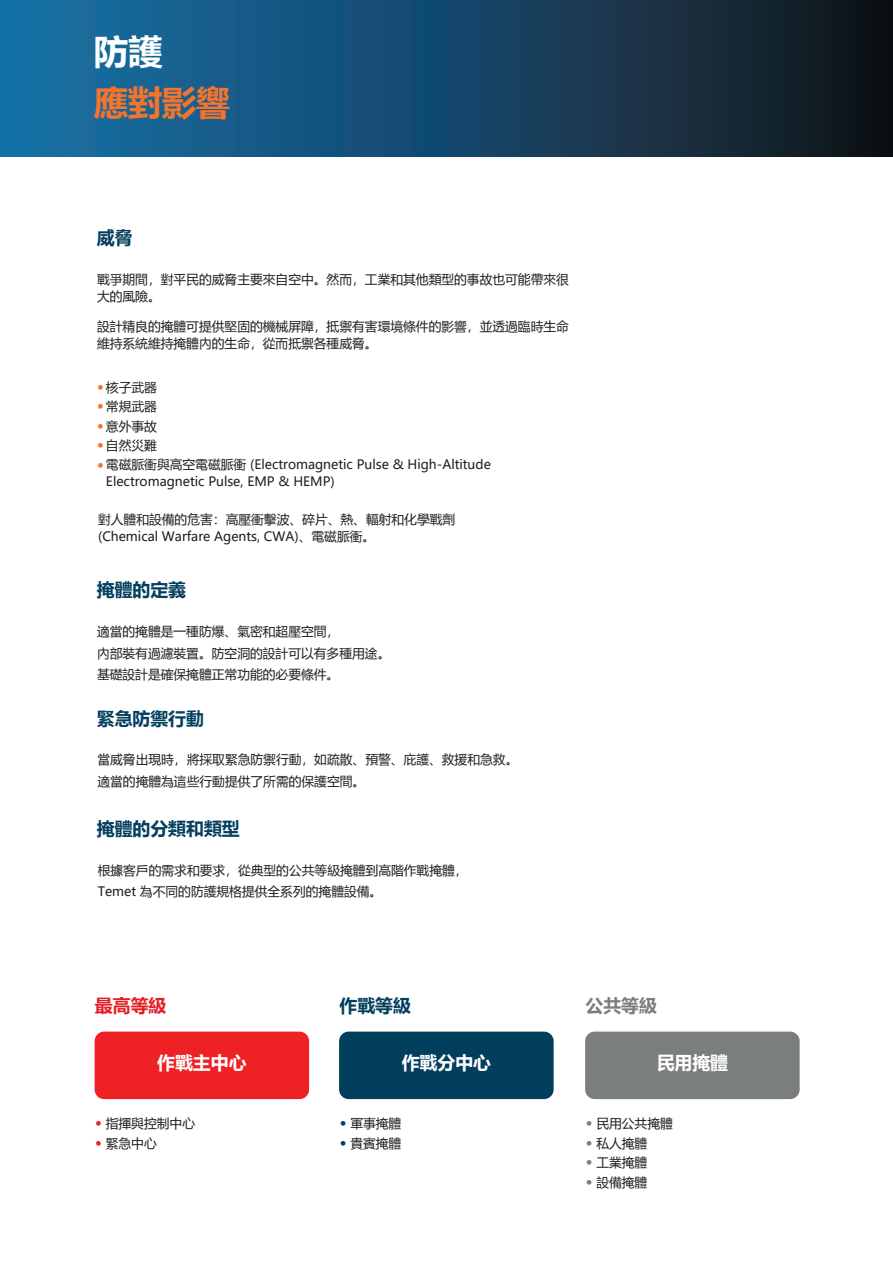
<style>
.page{position:relative;width:893px;height:1263px;background:#fff}
.page>*{position:absolute;margin:0;border:0;box-sizing:border-box;transform-origin:0 0}
.t1{font:700 34.8px "Microsoft Ya Hei";color:#f3742c}
.t2{font:700 34.8px "Microsoft Ya Hei";color:#fff}
.t3{font:700 18px "Microsoft Ya Hei";color:#033f5e}
.t4{font:700 18px "Microsoft Ya Hei";color:#fff}
.t5{font:700 18px "Microsoft Ya Hei";color:#e41e25}
.t6{font:700 18px "Microsoft Ya Hei";color:#7b7e7f}
.t7{font:15px/19.5px "Calibri";color:#f3742c;text-align:justify}
.t8{font:12.9px/19.2px "Microsoft Ya Hei";color:#211d1e}
.s1{font-family:"Calibri";font-size:15px;color:#ee2225}
.s2{font-family:"Calibri";font-size:15px;color:#023e5e}
.s3{font-family:"Calibri";font-size:15px;color:#7b7e7f}
</style>
<div class="page">
<div style="left:0;top:0;width:893px;height:157px;background:linear-gradient(to right,#1775b0,#14161c)"></div>
<div style="left:95px;top:1031px;width:214px;height:68px;background:#ee2225;border-radius:10px"></div>
<div style="left:339px;top:1031px;width:215px;height:68px;background:#023e5e;border-radius:10px"></div>
<div style="left:585px;top:1031px;width:215px;height:68px;background:#7b7e7f;border-radius:10px"></div>
<h1 class="t2" style="left:94px;top:27px;width:70px">防護</h1>
<h1 class="t1" style="left:94px;top:78px;width:138px">應對影響</h1>
<h2 class="t3" style="left:97px;top:225px;width:37px">威脅</h2>
<p class="t8" style="left:97px;top:271px;width:473px;line-height:17px">戰爭期間，對平民的威脅主要來自空中。然而，工業和其他類型的事故也可能帶來很大的風險。</p>
<p class="t8" style="left:97px;top:318px;width:473px;line-height:17px">設計精良的掩體可提供堅固的機械屏障，抵禦有害環境條件的影響，並透過臨時生命維持系統維持掩體內的生命，從而抵禦各種威脅。</p>
<p class="t7" style="left:97px;top:376px;width:9px">• • • • •</p>
<p class="t8" style="left:106px;top:378px;width:386px">核子武器<br>常規武器<br>意外事故<br>自然災難<br>電磁脈衝與高空電磁脈衝 (Electromagnetic Pulse &amp; High-Altitude</p>
<p class="t8" style="left:106px;top:471px;width:230px">Electromagnetic Pulse, EMP &amp; HEMP)</p>
<p class="t8" style="left:98px;top:511px;width:359px;line-height:17px">對人體和設備的危害：高壓衝擊波、碎片、熱、輻射和化學戰劑(Chemical Warfare Agents, CWA)、電磁脈衝。</p>
<h2 class="t3" style="left:97px;top:577px;width:91px">掩體的定義</h2>
<p class="t8" style="left:97px;top:620px;width:295px;line-height:21.3px">適當的掩體是一種防爆、氣密和超壓空間，<br>內部裝有過濾裝置。防空洞的設計可以有多種用途。基礎設計是確保掩體正常功能的必要條件。</p>
<h2 class="t3" style="left:97px;top:706px;width:109px">緊急防禦行動</h2>
<p class="t8" style="left:97px;top:749px;width:422px;line-height:21.3px">當威脅出現時，將採取緊急防禦行動，如疏散、預警、庇護、救援和急救。適當的掩體為這些行動提供了所需的保護空間。</p>
<h2 class="t3" style="left:97px;top:816px;width:144px">掩體的分類和類型</h2>
<p class="t8" style="left:98px;top:859px;width:371px;line-height:21.3px">根據客戶的需求和要求，從典型的公共等級掩體到高階作戰掩體，<br>Temet 為不同的防護規格提供全系列的掩體設備。</p>
<h2 class="t5" style="left:95px;top:993px;width:73px">最高等級</h2>
<h2 class="t4" style="left:157px;top:1050px;width:91px">作戰主中心</h2>
<p class="t8" style="left:95px;top:1113px;width:102px"><span class="s1">•</span> 指揮與控制中心</p>
<p class="t8" style="left:95px;top:1133px;width:63px"><span class="s1">•</span> 緊急中心</p>
<h2 class="t3" style="left:339px;top:993px;width:73px">作戰等級</h2>
<h2 class="t4" style="left:402px;top:1050px;width:91px">作戰分中心</h2>
<p class="t8" style="left:339px;top:1113px;width:63px"><span class="s2">•</span> 事掩體</p>
<p class="t8" style="left:350px;top:1113px;width:14px">軍</p>
<p class="t8" style="left:339px;top:1133px;width:63px"><span class="s2">•</span> 貴賓掩體</p>
<h2 class="t6" style="left:585px;top:993px;width:73px">公共等級</h2>
<h2 class="t4" style="left:657px;top:1050px;width:73px">民用掩體</h2>
<p class="t8" style="left:585px;top:1113px;width:89px"><span class="s3">•</span> 民用公共掩體</p>
<p class="t8" style="left:585px;top:1133px;width:63px"><span class="s3">•</span> 私人掩體</p>
<p class="t8" style="left:585px;top:1152px;width:63px"><span class="s3">•</span> 工業掩體</p>
<p class="t8" style="left:585px;top:1172px;width:63px"><span class="s3">•</span> 設備掩體</p>
</div>
